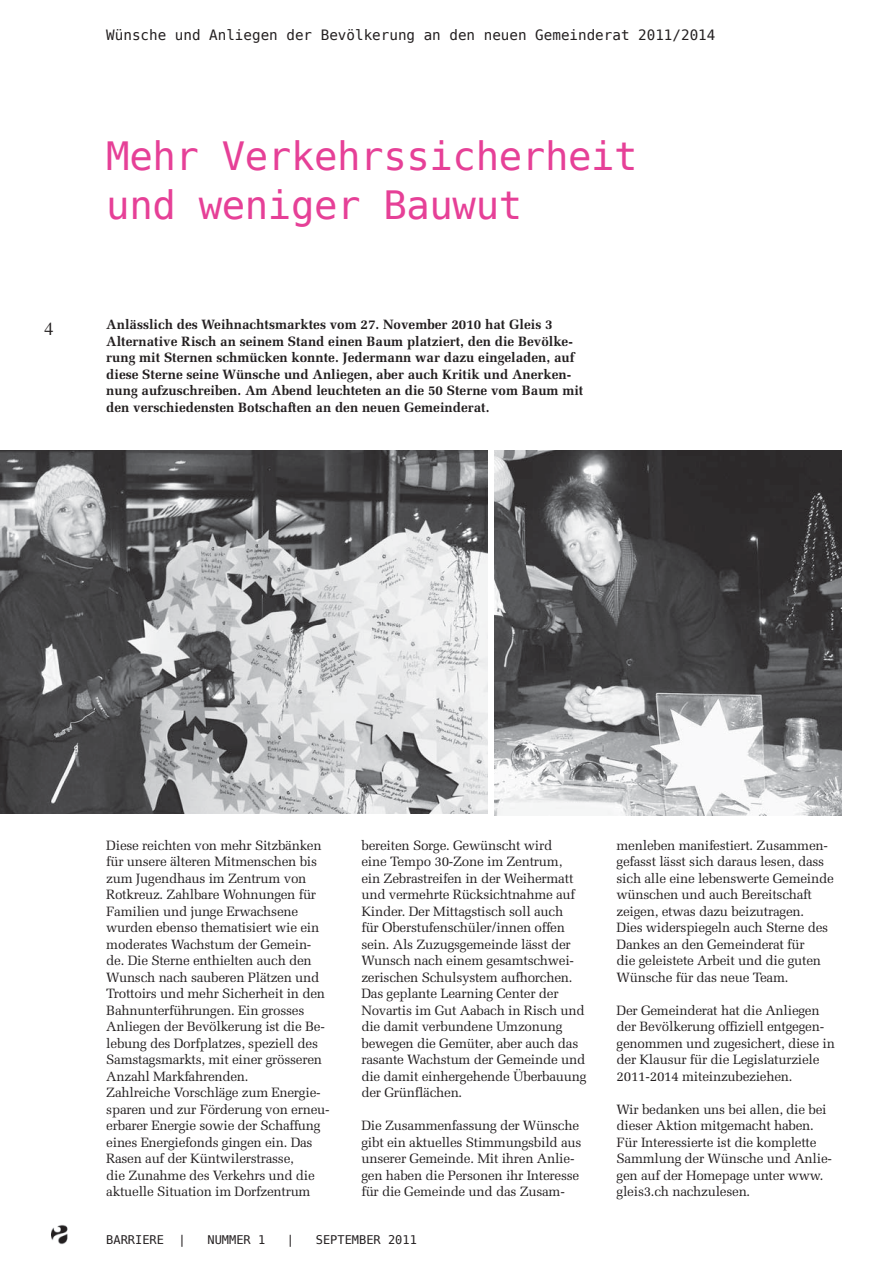
<style>
.page{position:relative;width:893px;height:1263px;background:#fff}
.page>*{position:absolute;margin:0;border:0;box-sizing:border-box;transform-origin:0 0}
.t1{font:39px/49.5px "Bitstream Vera Sans Mono";letter-spacing:-.01em;color:#e64097}
.t2{font:14.25px "Bitstream Vera Sans Mono";color:#231f20}
.t3{font:13.5px/16.5px "Melior";letter-spacing:-.02em;color:#231f20}
.t4{font:700 13.5px/16.5px "Melior";color:#231f20}
.t5{font:12px "Bitstream Vera Sans Mono";color:#231f20}
</style>
<div class="page">
<img style="left:0;top:451px;width:488px;height:362px">
<img style="left:51px;top:1224px;width:17px;height:21px">
<img style="left:495px;top:451px;width:347px;height:364px">
<p class="t2" style="left:106px;top:27px;width:611px">Wünsche und Anliegen der Bevölkerung an den neuen Gemeinderat 2011/2014</p>
<h1 class="t1" style="left:106px;top:131px;width:533px">Mehr Verkehrssicherheit und weniger Bauwut</h1>
<p class="t4" style="left:106px;top:317px;width:479px">Anlässlich des Weihnachtsmarktes vom 27. November 2010 hat Gleis 3<br>Alternative Risch an seinem Stand einen Baum platziert, den die Bevölke&shy;rung mit Sternen schmücken konnte. Jedermann war dazu eingeladen, auf diese Sterne seine Wünsche und Anliegen, aber auch Kritik und Anerken&shy;nung aufzuschreiben. Am Abend leuchteten an die 50 Sterne vom Baum mit den verschiedensten Botschaften an den neuen Gemeinderat.</p>
<p class="t3" style="left:106px;top:838px;width:225px">Diese reichten von mehr Sitzbänken für unsere älteren Mitmenschen bis zum Jugendhaus im Zentrum von Rotkreuz. Zahlbare Wohnungen für Familien und junge Erwachsene wurden ebenso thematisiert wie ein moderates Wachstum der Gemein&shy;de. Die Sterne enthielten auch den Wunsch nach sauberen Plätzen und Trottoirs und mehr Sicherheit in den Bahnunterführungen. Ein grosses Anliegen der Bevölkerung ist die Be&shy;lebung des Dorfplatzes, speziell des Samstagsmarkts, mit einer grösseren Anzahl Markfahrenden.<br>Zahlreiche Vorschläge zum Energie&shy;sparen und zur Förderung von erneu&shy;erbarer Energie sowie der Schaffung eines Energiefonds gingen ein. Das Rasen auf der Küntwilerstrasse,<br>die Zunahme des Verkehrs und die aktuelle Situation im Dorfzentrum</p>
<p class="t3" style="left:361px;top:838px;width:227px">bereiten Sorge. Gewünscht wird<br>eine Tempo 30-Zone im Zentrum,<br>ein Zebrastreifen in der Weihermatt und vermehrte Rücksichtnahme auf Kinder. Der Mittagstisch soll auch<br>für Oberstufenschüler/innen offen sein. Als Zuzugsgemeinde lässt der Wunsch nach einem gesamtschwei&shy;zerischen Schulsystem aufhorchen.<br>Das geplante Learning Center der Novartis im Gut Aabach in Risch und die damit verbundene Umzonung bewegen die Gemüter, aber auch das rasante Wachstum der Gemeinde und die damit einhergehende Überbauung der Grünflächen.</p>
<p class="t3" style="left:361px;top:1119px;width:222px">Die Zusammenfassung der Wünsche gibt ein aktuelles Stimmungsbild aus unserer Gemeinde. Mit ihren Anlie&shy;gen haben die Personen ihr Interesse für die Gemeinde und das Zusam-</p>
<p class="t5" style="left:106px;top:1233px;width:81px">BARRIERE |</p>
<p class="t5" style="left:207px;top:1233px;width:59px">NUMMER 1</p>
<p class="t5" style="left:287px;top:1233px;width:9px">|</p>
<p class="t5" style="left:316px;top:1233px;width:103px">SEPTEMBER 2011</p>
<p class="t3" style="left:617px;top:838px;width:219px">menleben manifestiert. Zusammen&shy;gefasst lässt sich daraus lesen, dass sich alle eine lebenswerte Gemeinde wünschen und auch Bereitschaft zeigen, etwas dazu beizutragen.<br>Dies widerspiegeln auch Sterne des Dankes an den Gemeinderat für<br>die geleistete Arbeit und die guten Wünsche für das neue Team.</p>
<p class="t3" style="left:617px;top:1003px;width:220px">Der Gemeinderat hat die Anliegen der Bevölkerung offiziell entgegen&shy;genommen und zugesichert, diese in der Klausur für die Legislaturziele 2011-2014 miteinzubeziehen.</p>
<p class="t3" style="left:617px;top:1102px;width:217px">Wir bedanken uns bei allen, die bei dieser Aktion mitgemacht haben.<br>Für Interessierte ist die komplette<br>Sammlung der Wünsche und Anlie&shy;gen auf der Homepage unter www. gleis3.ch nachzulesen.</p>
</div>
